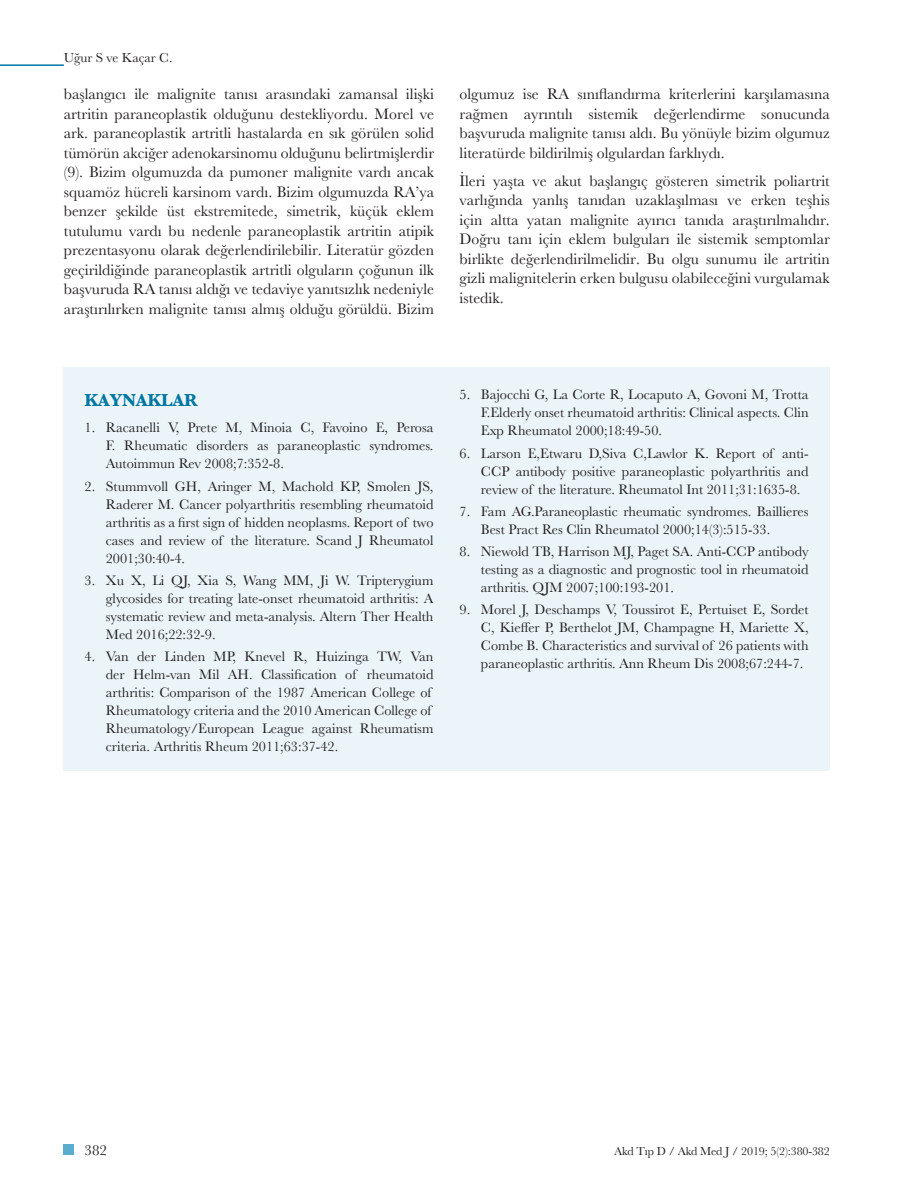
<style>
.page{position:relative;width:915px;height:1191px;background:#fff}
.page>*{position:absolute;margin:0;border:0;box-sizing:border-box;transform-origin:0 0}
.t1{font:700 18px "Baskerville";color:#0076a3}
.t2{font:15.75px/19.5px "Baskerville";color:#231f20;text-align:justify}
.t3{font:15px "Baskerville";color:#231f20}
.t4{font:14.25px/18px "Baskerville";color:#231f20;text-align:justify}
.t5{font:13.5px "Baskerville";color:#231f20}
.t6{font:12px "Baskerville";letter-spacing:-.01em;color:#231f20}
</style>
<div class="page">
<div style="left:64px;top:1144px;width:10px;height:10px;background:#5aadcd"></div>
<hr style="left:0;top:64px;width:64px;height:2px;background:#0076a3">
<div style="left:64px;top:367px;width:765px;height:404px;background:#ebf5f9"></div>
<p class="t5" style="left:64px;top:49px;width:110px">Uğur S ve Kaçar C.</p>
<p class="t2" style="left:64px;top:85px;width:371px">başlangıcı ile malignite tanısı arasındaki zamansal ilişki artritin paraneoplastik olduğunu destekliyordu. Morel ve ark. paraneoplastik artritli hastalarda en sık görülen solid tümörün akciğer adenokarsinomu olduğunu belirtmişlerdir (9). Bizim olgumuzda da pumoner malignite vardı ancak squamöz hücreli karsinom vardı. Bizim olgumuzda RA’ya benzer şekilde üst ekstremitede, simetrik, küçük eklem tutulumu vardı bu nedenle paraneoplastik artritin atipik prezentasyonu olarak değerlendirilebilir. Literatür gözden geçirildiğinde paraneoplastik artritli olguların çoğunun ilk başvuruda RA tanısı aldığı ve tedaviye yanıtsızlık nedeniyle araştırılırken malignite tanısı almış olduğu görüldü. Bizim</p>
<p class="t2" style="left:459px;top:85px;width:371px">olgumuz ise RA sınıflandırma kriterlerini karşılamasına rağmen ayrıntılı sistemik değerlendirme sonucunda başvuruda malignite tanısı aldı. Bu yönüyle bizim olgumuz literatürde bildirilmiş olgulardan farklıydı.</p>
<p class="t2" style="left:459px;top:171px;width:371px">İleri yaşta ve akut başlangıç gösteren simetrik poliartrit varlığında yanlış tanıdan uzaklaşılması ve erken teşhis için altta yatan malignite ayırıcı tanıda araştırılmalıdır.<br>Doğru tanı için eklem bulguları ile sistemik semptomlar birlikte değerlendirilmelidir. Bu olgu sunumu ile artritin gizli malignitelerin erken bulgusu olabileceğini vurgulamak istedik.</p>
<p class="t1" style="left:84px;top:387px;width:115px">KAYNAKLAR</p>
<p class="t4" style="left:106px;top:419px;width:329px;text-indent:-21px">1. Racanelli V, Prete M, Minoia C, Favoino E, Perosa F. Rheumatic disorders as paraneoplastic syndromes.<br>Autoimmun Rev 2008;7:352-8.</p>
<p class="t4" style="left:106px;top:477px;width:329px;text-indent:-21px">2. Stummvoll GH, Aringer M, Machold KP, Smolen JS, Raderer M. Cancer polyarthritis resembling rheumatoid arthritis as a first sign of hidden neoplasms. Report of two cases and review of the literature. Scand J Rheumatol 2001;30:40-4.</p>
<p class="t4" style="left:106px;top:571px;width:329px;text-indent:-21px">3. Xu X, Li QJ, Xia S, Wang MM, Ji W. Tripterygium glycosides for treating late-onset rheumatoid arthritis: A systematic review and meta-analysis. Altern Ther Health Med 2016;22:32-9.</p>
<p class="t4" style="left:106px;top:648px;width:329px;text-align:left;text-indent:-21px">4. Van der Linden MP, Knevel R, Huizinga TW, Van der Helm-van Mil AH. Classification of rheumatoid arthritis: Comparison of the 1987 American College of Rheumatology criteria and the 2010 American College of Rheumatology/European League against Rheumatism criteria. Arthritis Rheum 2011;63:37-42.</p>
<p class="t4" style="left:480px;top:386px;width:329px;text-indent:-21px">5. Bajocchi G, La Corte R, Locaputo A, Govoni M, Trotta F.Elderly onset rheumatoid arthritis: Clinical aspects. Clin Exp Rheumatol 2000;18:49-50.</p>
<p class="t4" style="left:480px;top:444px;width:329px;text-indent:-21px">6. Larson E,Etwaru D,Siva C,Lawlor K. Report of anti-CCP antibody positive paraneoplastic polyarthritis and review of the literature. Rheumatol Int 2011;31:1635-8.</p>
<p class="t4" style="left:480px;top:502px;width:329px;text-indent:-21px">7. Fam AG.Paraneoplastic rheumatic syndromes. Baillieres<br>Best Pract Res Clin Rheumatol 2000;14(3):515-33.</p>
<p class="t4" style="left:480px;top:543px;width:329px;text-indent:-21px">8. Niewold TB, Harrison MJ, Paget SA. Anti-CCP antibody testing as a diagnostic and prognostic tool in rheumatoid arthritis. QJM 2007;100:193-201.</p>
<p class="t4" style="left:480px;top:601px;width:329px;text-indent:-21px">9. Morel J, Deschamps V, Toussirot E, Pertuiset E, Sordet C, Kieffer P, Berthelot JM, Champagne H, Mariette X, Combe B. Characteristics and survival of 26 patients with paraneoplastic arthritis. Ann Rheum Dis 2008;67:244-7.</p>
<p class="t3" style="left:84px;top:1140px;width:24px">382</p>
<p class="t6" style="left:614px;top:1143px;width:217px">Akd Tıp D / Akd Med J / 2019; 5(2):380-382</p>
</div>
